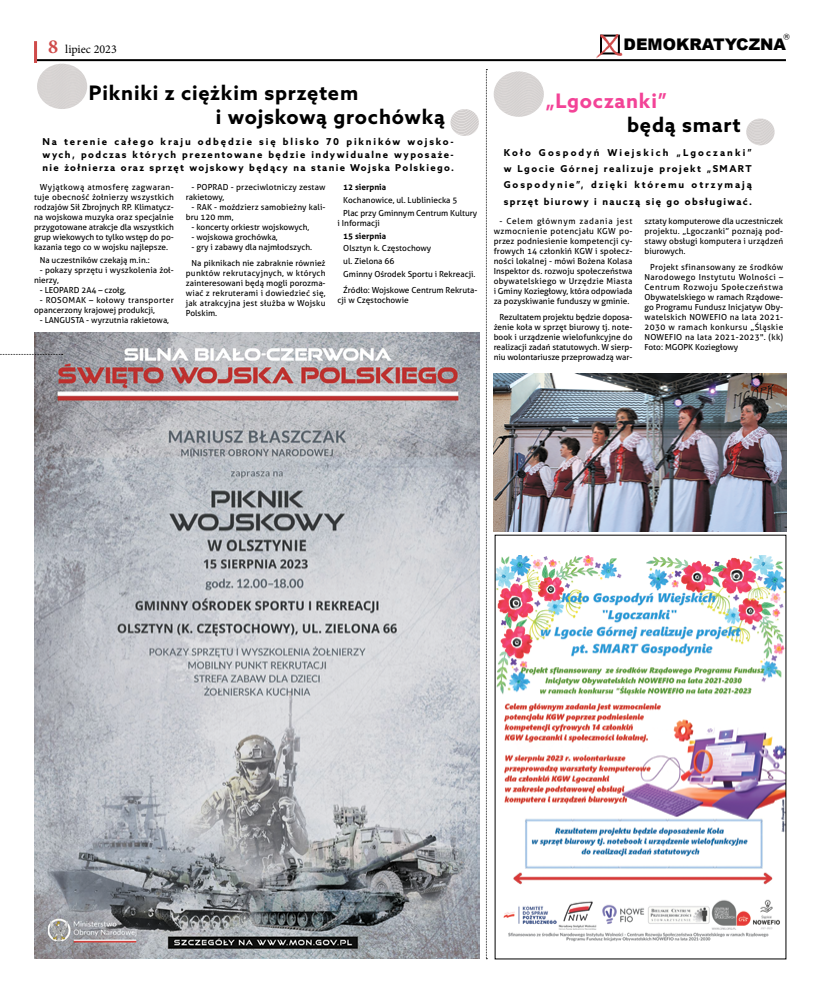
<style>
.page{position:relative;width:820px;height:993px;background:#fff}
.page>*{position:absolute;margin:0;border:0;box-sizing:border-box;transform-origin:0 0}
.t1{font:41px "Bradley Hand ITC";color:#cf4b4a}
.t2{font:700 20px/24px "Azo Sans";letter-spacing:.04em;color:#000}
.t3{font:700 20px "Azo Sans";letter-spacing:.04em;color:#f34397}
.t4{font:900 16px "Arial";color:#000}
.t5{font:12px "Minion Pro";color:#000}
.t6{font:700 9.5px/16px "Azo Sans";letter-spacing:.14em;color:#000;text-align:justify}
.t7{font:8.3px/10px "Aller";color:#000}
.t8{font:700 8.3px "Aller";color:#000}
.t9{font:7px "Verdana";color:#000}
.s1{font-weight:700;font-size:20px;color:#cf4b4a}
</style>
<div class="page">
<hr style="left:34px;top:59px;width:751px;height:2px;background:#000">
<hr style="left:34px;top:41px;width:3px;height:22px;background:#cf4b4a">
<div style="left:599px;top:35px;width:20px;height:19px;border:2px solid #000"></div>
<svg style="left:486px;top:69px;width:1px;height:890px"></svg>
<img style="left:34px;top:332px;width:445px;height:626px">
<img style="left:497px;top:555px;width:286px;height:387px">
<img style="left:493px;top:71px;width:50px;height:46px">
<img style="left:746px;top:118px;width:28px;height:27px">
<img style="left:493px;top:373px;width:292px;height:158px">
<svg style="left:0;top:354px;width:63px;height:1px"></svg>
<img style="left:37px;top:64px;width:50px;height:45px">
<img style="left:450px;top:109px;width:28px;height:27px">
<p class="t9" style="left:783px;top:31px;width:8px">®</p>
<h3 class="t5" style="left:48px;top:41px;width:70px"><span class="s1">8</span> lipiec 2023</h3>
<h1 class="t1" style="left:597px;top:18px;width:27px">X</h1>
<h3 class="t4" style="left:623px;top:33px;width:164px">DEMOKRATYCZNA</h3>
<h2 class="t2" style="left:216px;top:81px;width:230px;text-indent:-127px">Pikniki z ciężkim sprzętem<br>i wojskową grochówką</h2>
<p class="t6" style="left:43px;top:135px;width:413px;line-height:13px">Na terenie całego kraju odbędzie się blisko 70 pikników wojsko&shy;wych, podczas których prezentowane będzie indywidualne wyposaże&shy;nie żołnierza oraz sprzęt wojskowy będący na stanie Wojska Polskiego.</p>
<p class="t7" style="left:34px;top:182px;width:141px;text-align:justify;text-indent:6px">Wyjątkową atmosferę zagwaran&shy;tuje obecność żołnierzy wszystkich rodzajów Sił Zbrojnych RP. Klimatycz&shy;na wojskowa muzyka oraz specjalnie przygotowane atrakcje dla wszystkich grup wiekowych to tylko wstęp do po&shy;kazania tego co w wojsku najlepsze.</p>
<p class="t7" style="left:40px;top:255px;width:112px">Na uczestników czekają m.in.:</p>
<p class="t7" style="left:34px;top:265px;width:141px;text-indent:6px">- pokazy sprzętu i wyszkolenia żoł&shy;nierzy,</p>
<p class="t7" style="left:40px;top:285px;width:88px">- LEOPARD 2A4 – czołg,</p>
<p class="t7" style="left:34px;top:295px;width:141px;text-indent:6px">- ROSOMAK – kołowy transporter opancerzony krajowej produkcji,</p>
<p class="t7" style="left:40px;top:315px;width:131px">- LANGUSTA - wyrzutnia rakietowa,</p>
<p class="t7" style="left:186px;top:182px;width:141px;text-indent:6px">- POPRAD - przeciwlotniczy zestaw rakietowy,</p>
<p class="t7" style="left:186px;top:202px;width:141px;text-indent:6px">- RAK - moździerz samobieżny kali&shy;bru 120 mm,</p>
<p class="t7" style="left:191px;top:222px;width:119px">- koncerty orkiestr wojskowych,</p>
<p class="t7" style="left:191px;top:232px;width:88px">- wojskowa grochówka,</p>
<p class="t7" style="left:191px;top:239px;width:135px;line-height:15.7px">- gry i zabawy dla najmłodszych.<br>Na piknikach nie zabraknie również</p>
<p class="t7" style="left:186px;top:268px;width:141px;text-align:justify">punktów rekrutacyjnych, w których zainteresowani będą mogli porozma&shy;wiać z rekruterami i dowiedzieć się, jak atrakcyjna jest służba w Wojsku Polskim.</p>
<p class="t8" style="left:343px;top:182px;width:44px">12 sierpnia</p>
<p class="t7" style="left:343px;top:193px;width:135px;line-height:12.8px">Kochanowice, ul. Lubliniecka 5<br>Plac przy Gminnym Centrum Kultury</p>
<p class="t7" style="left:337px;top:218px;width:44px">i Informacji</p>
<p class="t8" style="left:343px;top:230px;width:44px">15 sierpnia</p>
<p class="t7" style="left:343px;top:242px;width:134px;line-height:12.8px">Olsztyn k. Częstochowy<br>ul. Zielona 66<br>Gminny Ośrodek Sportu i Rekreacji.</p>
<p class="t7" style="left:337px;top:285px;width:141px;text-indent:6px">Źródło: Wojskowe Centrum Rekruta&shy;cji w Częstochowie</p>
<h2 class="t3" style="left:545px;top:88px;width:123px">„Lgoczanki”</h2>
<h2 class="t2" style="left:626px;top:112px;width:115px">będą smart</h2>
<p class="t6" style="left:503px;top:145px;width:249px">Koło Gospodyń Wiejskich „Lgoczanki” w Lgocie Górnej realizuje projekt „SMART Gospodynie”, dzięki któremu otrzymają sprzęt biurowy i nauczą się go obsługiwać.</p>
<p class="t7" style="left:493px;top:216px;width:140px;text-align:justify;text-indent:6px">- Celem głównym zadania jest wzmocnienie potencjału KGW po&shy;przez podniesienie kompetencji cy&shy;frowych 14 członkiń KGW i społecz&shy;ności lokalnej - mówi Bożena Kolasa Inspektor ds. rozwoju społeczeństwa obywatelskiego w Urzędzie Miasta i Gminy Koziegłowy, która odpowiada za pozyskiwanie funduszy w gminie.</p>
<p class="t7" style="left:493px;top:311px;width:140px;text-align:justify;text-indent:6px">Rezultatem projektu będzie doposa&shy;żenie koła w sprzęt biurowy tj. note&shy;book i urządzenie wielofunkcyjne do realizacji zadań statutowych. W sierp&shy;niu wolontariusze przeprowadzą war-</p>
<p class="t7" style="left:644px;top:216px;width:140px;text-align:justify">sztaty komputerowe dla uczestniczek projektu. „Lgoczanki” poznają pod&shy;stawy obsługi komputera i urządzeń biurowych.</p>
<p class="t7" style="left:644px;top:261px;width:140px;text-align:justify;text-indent:6px">Projekt sfinansowany ze środków Narodowego Instytutu Wolności – Centrum Rozwoju Społeczeństwa Obywatelskiego w ramach Rządowe&shy;go Programu Fundusz Inicjatyw Oby&shy;watelskich NOWEFIO na lata 2021- 2030 w ramach konkursu „Śląskie NOWEFIO na lata 2021-2023". (kk)<br>Foto: MGOPK Koziegłowy</p>
</div>
